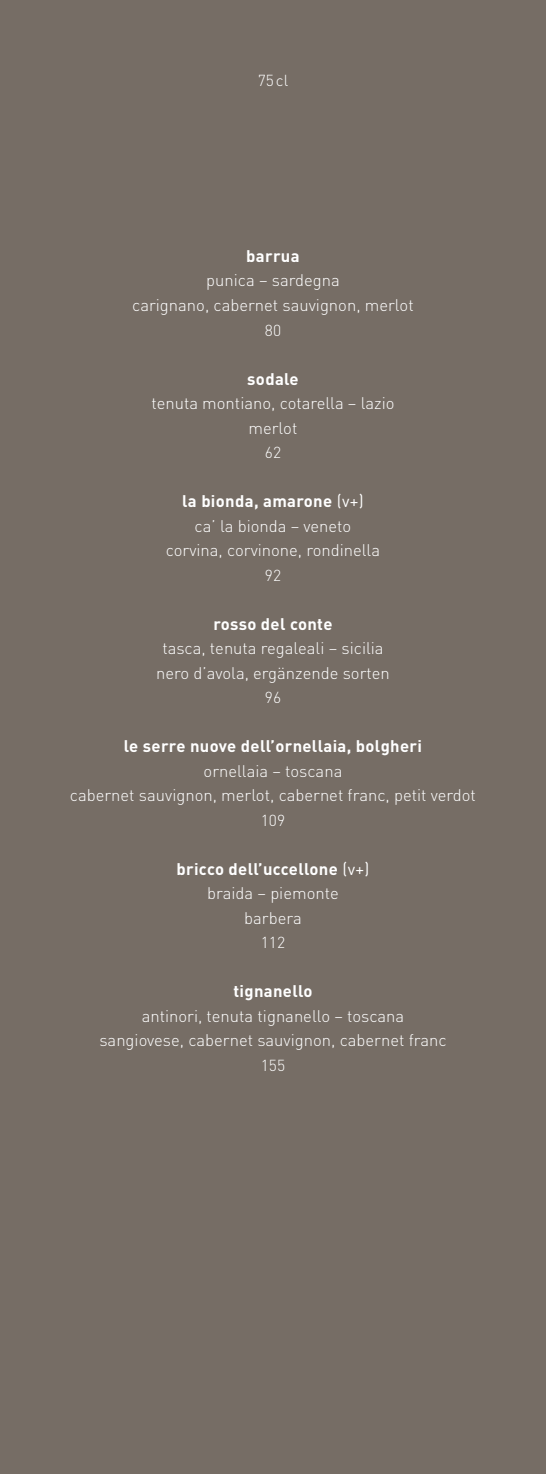
<style>
.page{position:relative;width:546px;height:1474px;background:#fff}
.page>*{position:absolute;margin:0;border:0;box-sizing:border-box;transform-origin:0 0}
.t1{font:300 16.62px/24.5px "DIN Pro";color:#fff;text-align:center}
.t2{font:700 16.62px "DIN";letter-spacing:.02em;color:#fff}
.t3{font:300 15.75px "DIN Pro";color:#fff}
.s1{font-weight:400}
</style>
<div class="page">
<div style="left:0;top:0;width:546px;height:1473px;background:#766d65"></div>
<p class="t3" style="left:258px;top:69px;width:32px">75cl</p>
<p class="t2" style="left:246px;top:245px;width:55px">barrua</p>
<p class="t1" style="left:132px;top:267px;width:283px">punica – sardegna<br>carignano, cabernet sauvignon, merlot</p>
<p class="t3" style="left:265px;top:318px;width:18px">80</p>
<p class="t2" style="left:247px;top:367px;width:53px">sodale</p>
<p class="t1" style="left:151px;top:389px;width:245px">tenuta montiano, cotarella – lazio merlot</p>
<p class="t3" style="left:265px;top:440px;width:18px">62</p>
<p class="t2" style="left:182px;top:490px;width:183px">la bionda, amarone <span class="s1">(v+)</span></p>
<p class="t1" style="left:166px;top:512px;width:216px">ca’ la bionda – veneto corvina, corvinone, rondinella</p>
<p class="t3" style="left:265px;top:563px;width:18px">92</p>
<p class="t2" style="left:213px;top:612px;width:121px">rosso del conte</p>
<p class="t1" style="left:156px;top:634px;width:235px">tasca, tenuta regaleali – sicilia nero d’avola, ergänzende sorten</p>
<p class="t3" style="left:265px;top:685px;width:18px">96</p>
<p class="t2" style="left:124px;top:735px;width:299px">le serre nuove dell’ornellaia, bolgheri</p>
<p class="t1" style="left:70px;top:757px;width:407px">ornellaia – toscana<br>cabernet sauvignon, merlot, cabernet franc, petit verdot</p>
<p class="t3" style="left:261px;top:808px;width:26px">109</p>
<p class="t2" style="left:176px;top:857px;width:194px">bricco dell’uccellone <span class="s1">(v+)</span></p>
<p class="t1" style="left:207px;top:879px;width:133px">braida – piemonte barbera</p>
<p class="t3" style="left:261px;top:930px;width:26px">112</p>
<p class="t2" style="left:233px;top:980px;width:81px">tignanello</p>
<p class="t1" style="left:99px;top:1002px;width:348px">antinori, tenuta tignanello – toscana sangiovese, cabernet sauvignon, cabernet franc</p>
<p class="t3" style="left:261px;top:1053px;width:26px">155</p>
</div>
